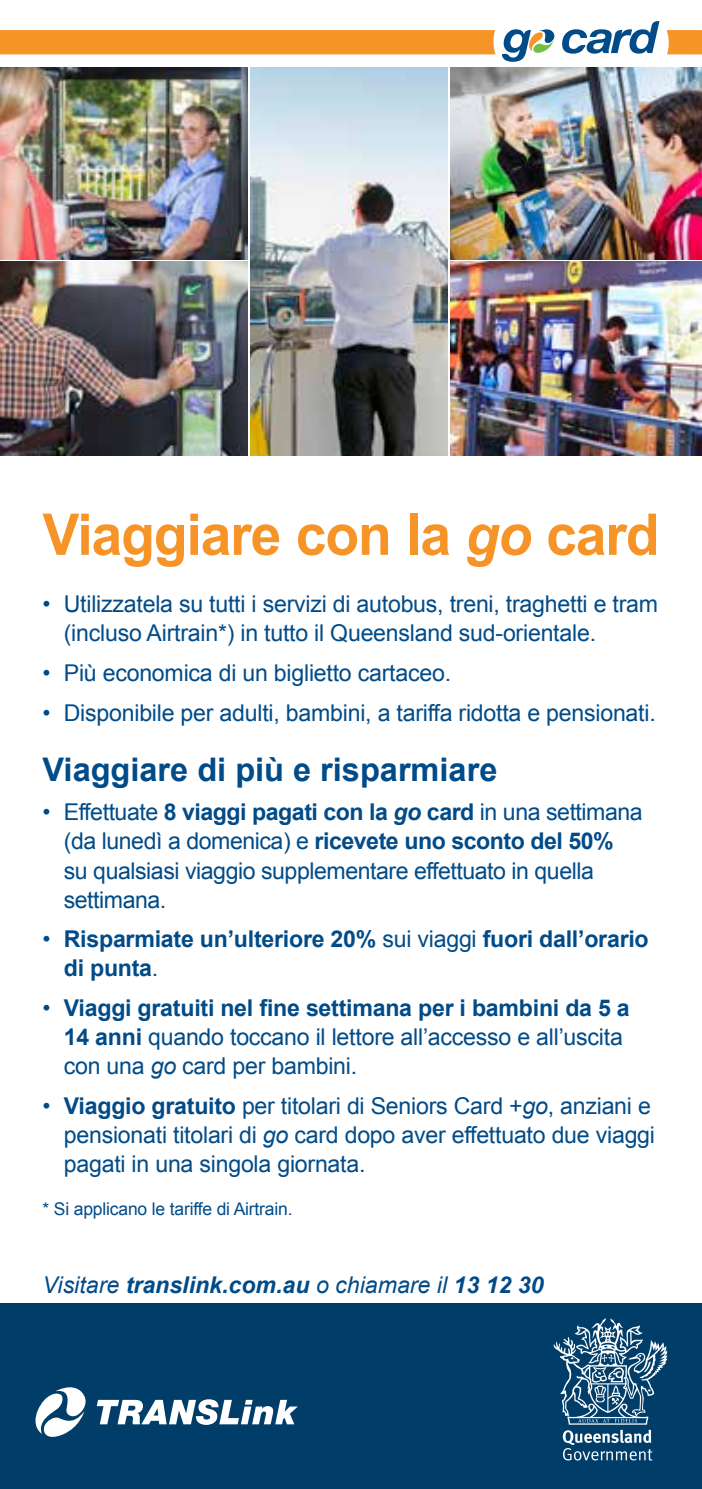
<style>
.page{position:relative;width:702px;height:1489px;background:#fff}
.page>*{position:absolute;margin:0;border:0;box-sizing:border-box;transform-origin:0 0}
.t1{font:700 57.5px "Arial";letter-spacing:-.02em;color:#f79428;scale:.96 1}
.t2{font:700 32.5px "Arial";color:#004b88}
.t3{font:23px/29px "Arial";letter-spacing:-.01em;color:#004b88}
.t4{font:700 23px/29px "Arial";letter-spacing:-.01em;color:#004b88}
.t5{font:italic 700 23px "Arial";color:#004b88}
.t6{font:17.5px "Arial";letter-spacing:-.01em;color:#004b88}
.s1{font-style:italic}
.s2{font-weight:700}
.s3{font-weight:700;font-style:italic}
.s4{font-weight:400}
</style>
<div class="page">
<img style="left:0;top:68px;width:247px;height:191px">
<img style="left:450px;top:68px;width:252px;height:191px">
<img style="left:450px;top:262px;width:252px;height:193px">
<img style="left:0;top:262px;width:247px;height:193px">
<img style="left:250px;top:68px;width:197px;height:387px">
<svg style="left:0;top:21px;width:702px;height:41px"></svg>
<div style="left:0;top:1302px;width:702px;height:186px;background:#003e69"></div>
<svg style="left:35px;top:1387px;width:51px;height:50px"></svg>
<svg style="left:97px;top:1399px;width:201px;height:25px"></svg>
<svg style="left:553px;top:1318px;width:114px;height:142px"></svg>
<h1 class="t1" style="left:43px;top:496px;width:644px">Viaggiare con la <span class="s1">go</span> card</h1>
<p class="t3" style="left:64px;top:590px;width:595px;text-indent:-21px">• Utilizzatela su tutti i servizi di autobus, treni, traghetti e tram (incluso Airtrain*) in tutto il Queensland sud-orientale.</p>
<p class="t3" style="left:43px;top:658px;width:410px">• Più economica di un biglietto cartaceo.</p>
<p class="t3" style="left:43px;top:698px;width:614px">• Disponibile per adulti, bambini, a tariffa ridotta e pensionati.</p>
<h2 class="t2" style="left:43px;top:747px;width:456px">Viaggiare di più e risparmiare</h2>
<p class="t3" style="left:64px;top:798px;width:580px;text-indent:-21px">• Effettuate <span class="s2">8 viaggi pagati con la</span> <span class="s3">go</span> <span class="s2">card</span> in una settimana (da lunedì a domenica) e <span class="s2">ricevete uno sconto del 50% </span>su qualsiasi viaggio supplementare effettuato in quella settimana.</p>
<p class="t4" style="left:64px;top:925px;width:586px;text-indent:-21px"><span class="s4">•</span> Risparmiate un’ulteriore 20% <span class="s4">sui viaggi</span> fuori dall’orario di punta<span class="s4">.</span></p>
<p class="t3" style="left:64px;top:993px;width:567px;text-indent:-21px">• <span class="s2">Viaggi gratuiti nel fine settimana per i bambini da 5 a<br>14 anni</span> quando toccano il lettore all’accesso e all’uscita con una <span class="s1">go</span> card per bambini.</p>
<p class="t3" style="left:64px;top:1091px;width:592px;text-indent:-21px">• <span class="s2">Viaggio gratuito</span> per titolari di Seniors Card +<span class="s1">go</span>, anziani e pensionati titolari di <span class="s1">go</span> card dopo aver effettuato due viaggi pagati in una singola giornata.</p>
<p class="t6" style="left:43px;top:1196px;width:251px">* Si applicano le tariffe di Airtrain.</p>
<p class="t5" style="left:43px;top:1269px;width:502px"><span class="s4">Visitare</span> translink.com.au <span class="s4">o chiamare il</span> 13 12 30</p>
</div>
